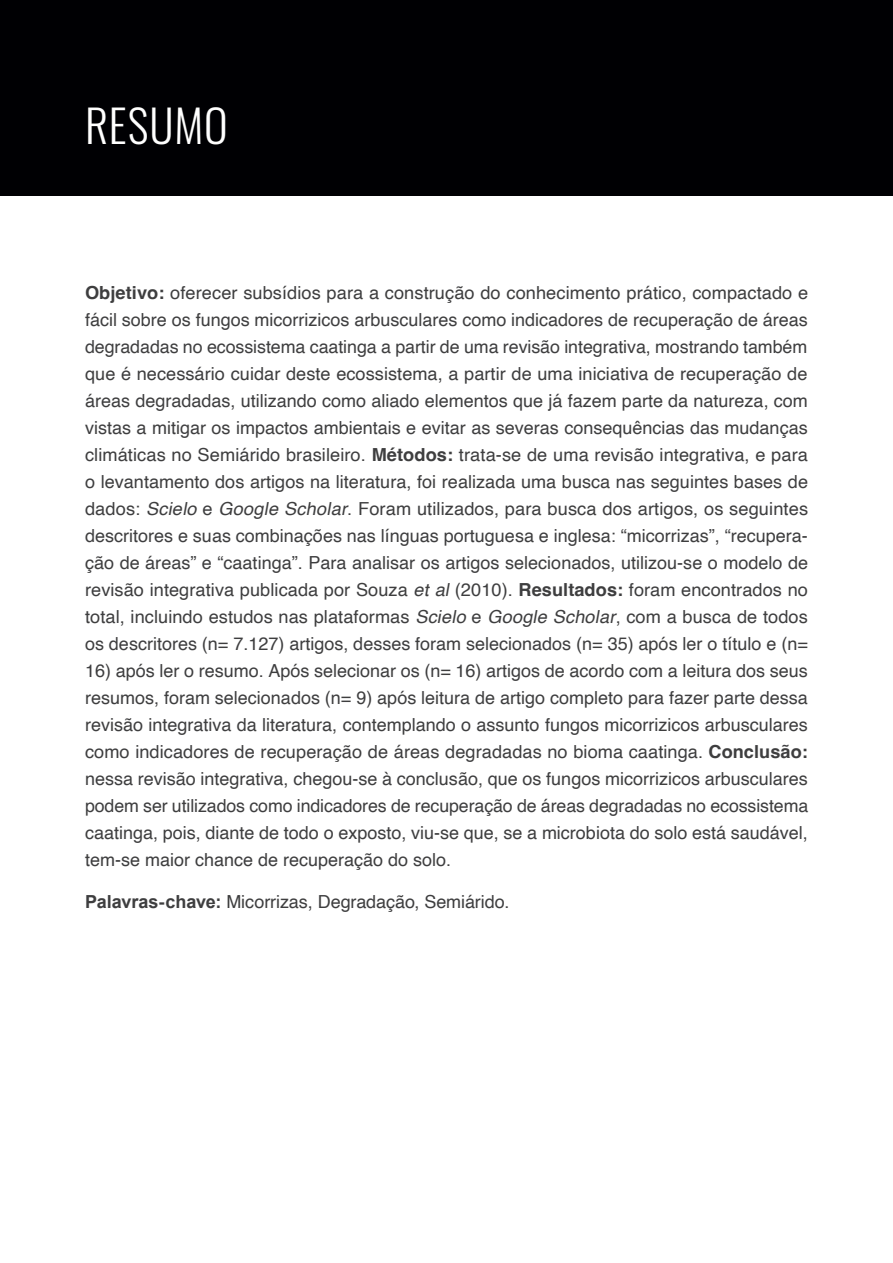
<style>
.page{position:relative;width:893px;height:1263px;background:#fff}
.page>*{position:absolute;margin:0;border:0;box-sizing:border-box;transform-origin:0 0}
._03_resumo{font:300 45px "Oswald";letter-spacing:.02em;color:#fff}
._03_resumo_texto{font:18px/27px "Helvetica";color:#3e3e3f;text-align:justify}
._03_palavras-chave{font:18px "Helvetica";letter-spacing:-.005em;color:#3e3e3f}
.s1{font-weight:700}
.s2{font-style:italic}
.s3{font-family:"Arial";font-weight:700}
</style>
<div class="page">
<div style="left:0;top:0;width:893px;height:196px;background:#000003"></div>
<hr style="left:0;top:0;width:1px;height:572px;background:#000003">
<p class="_03_resumo" style="left:85px;top:86px;width:144px">RESUMO</p>
<p class="_03_resumo_texto" style="left:85px;top:279px;width:725px"><span class="s1">Objetivo:</span> oferecer subsídios para a construção do conhecimento prático, compactado e fácil sobre os fungos micorrizicos arbusculares como indicadores de recuperação de áreas degradadas no ecossistema caatinga a partir de uma revisão integrativa, mostrando também que é necessário cuidar deste ecossistema, a partir de uma iniciativa de recuperação de áreas degradadas, utilizando como aliado elementos que já fazem parte da natureza, com vistas a mitigar os impactos ambientais e evitar as severas consequências das mudanças climáticas no Semiárido brasileiro. <span class="s1">Métodos:</span> trata-se de uma revisão integrativa, e para o levantamento dos artigos na literatura, foi realizada uma busca nas seguintes bases de dados: <span class="s2">Scielo</span> e <span class="s2">GoogleScholar</span>. Foram utilizados, para busca dos artigos, os seguintes descritores e suas combinações nas línguas portuguesa e inglesa: “micorrizas”, “recupera&shy;ção de áreas” e “caatinga”. Para analisar os artigos selecionados, utilizou-se o modelo de revisão integrativa publicada por Souza <span class="s2">etal</span>(2010). <span class="s1">Resultados:</span> foram encontrados no total, incluindo estudos nas plataformas <span class="s2">Scielo</span> e <span class="s2">GoogleScholar</span>, com a busca de todos os descritores (n= 7.127) artigos, desses foram selecionados (n= 35) após ler o título e (n=</p>
<p class="_03_resumo_texto" style="left:85px;top:657px;width:725px">16) após ler o resumo. Após selecionar os (n= 16) artigos de acordo com a leitura dos seus resumos, foram selecionados (n= 9) após leitura de artigo completo para fazer parte dessa revisão integrativa da literatura, contemplando o assunto fungos micorrizicos arbusculares como indicadores de recuperação de áreas degradadas no bioma caatinga. <span class="s1">Conclusão: </span>nessa revisão integrativa, chegou-se à conclusão, que os fungos micorrizicos arbusculares podem ser utilizados como indicadores de recuperação de áreas degradadas no ecossistema caatinga, pois, diante de todo o exposto, viu-se que, se a microbiota do solo está saudável, tem-se maior chance de recuperação do solo.</p>
<p class="_03_palavras-chave" style="left:85px;top:888px;width:426px"><span class="s3">Palavras-chave:</span> Micorrizas, Degradação, Semiárido.</p>
</div>
